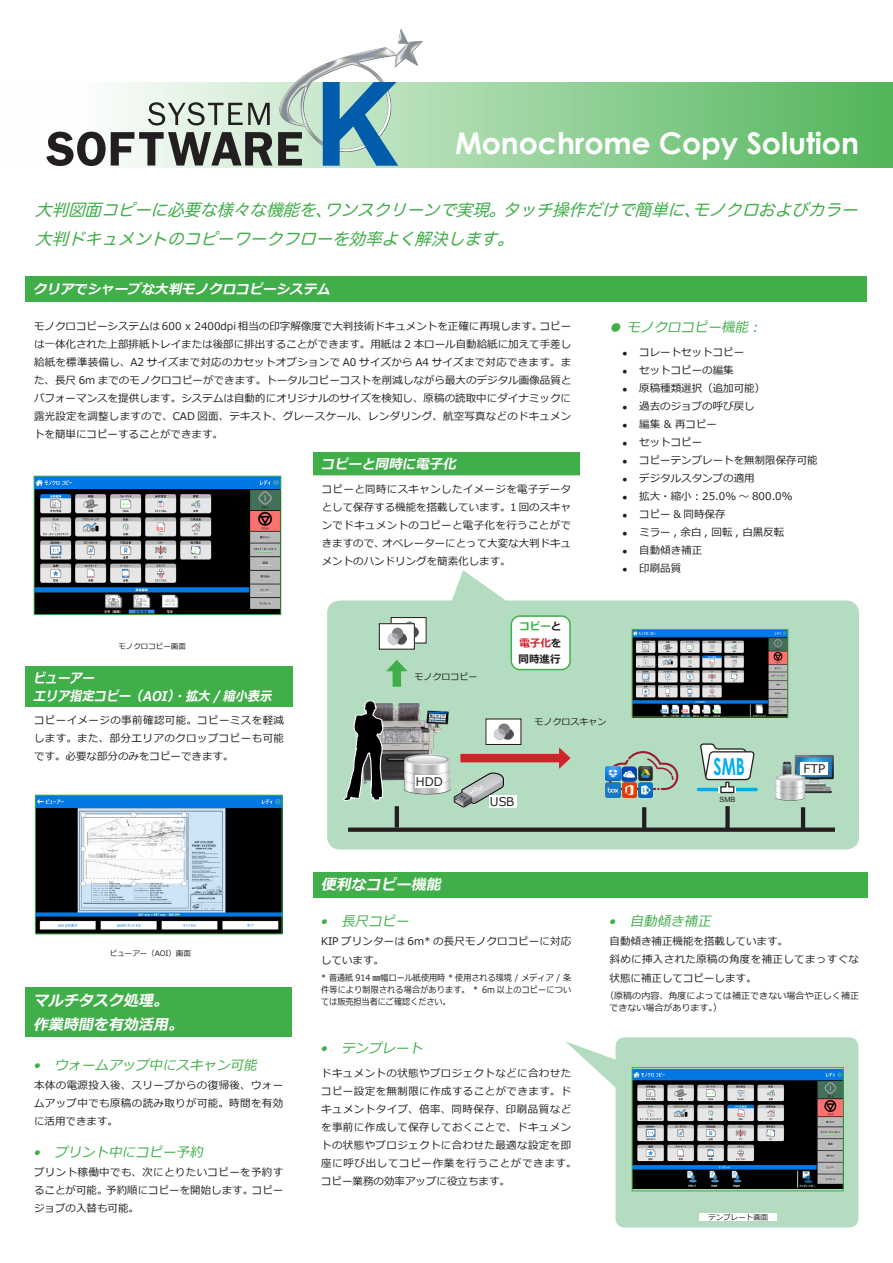
<style>
.page{position:relative;width:893px;height:1263px;background:#fff}
.page>*{position:absolute;margin:0;border:0;box-sizing:border-box;transform-origin:0 0}
.t1{font:700 30px "Century Gothic";letter-spacing:-.005em;color:#fff}
.t2{font:700 23.55px "Century Gothic";color:#00aeef;scale:.67 1}
.t3{font:italic 16.5px/28.8px "Hira Maru Pro W4";color:#40ae49}
.t4{font:italic 700 15px "Meiryo";color:#fff}
.t5{font:italic 13.5px "Meiryo";color:#40ae49}
.t6{font:italic 700 13.5px "Meiryo";color:#fff}
.t7{font:italic 700 13.5px "Meiryo";color:#fff;scale:.9 1}
.t8{font:12px "Meiryo";color:#231f20}
.t9{font:10.5px/18px "Meiryo";letter-spacing:.01em;color:#231f20;text-align:justify}
.t10{font:10.5px/18px "Meiryo";letter-spacing:.04em;color:#231f20}
.t11{font:10.5px/19.4px "Meiryo";letter-spacing:.035em;color:#231f20}
.t12{font:700 10.5px "Meiryo";color:#40ae49}
.t13{font:700 10.5px "Meiryo";color:#d1232a}
.t14{font:700 10.5px "Meiryo";color:#231f20}
.t15{font:9px/12px "Meiryo";letter-spacing:.01em;color:#231f20;text-align:justify;scale:.9 1}
.t16{font:9px/12px "Meiryo";letter-spacing:.01em;color:#231f20}
.t17{font:7.5px "Meiryo";color:#231f20}
.t18{font:7.2px "Arial";color:#231f20}
.s1{color:#231f20}
</style>
<div class="page">
<svg style="left:565px;top:1037px;width:293px;height:190px;fill:#b3dcc0"></svg>
<svg style="left:57px;top:82px;width:836px;height:85px;background:#93d198"></svg>
<div style="left:313px;top:453px;width:267px;height:22px;background:#40ae49"></div>
<hr style="left:313px;top:475px;width:267px;height:1px;background:#40ae49">
<div style="left:26px;top:987px;width:266px;height:50px;background:#40ae49"></div>
<img style="left:258px;top:29px;width:170px;height:137px">
<svg style="left:323px;top:82px;width:75px;height:84px;background:#5a9bb6"></svg>
<svg style="left:46px;top:132px;width:226px;height:34px"></svg>
<svg style="left:278px;top:132px;width:24px;height:34px"></svg>
<svg style="left:148px;top:102px;width:122px;height:23px;background:#a8b2a8"></svg>
<img style="left:37px;top:797px;width:243px;height:135px">
<div style="left:35px;top:795px;width:247px;height:139px;border:1px solid #40ae49"></div>
<img style="left:634px;top:1070px;width:207px;height:118px">
<div style="left:632px;top:1067px;width:211px;height:124px;border:1px solid #40ae49"></div>
<img style="left:36px;top:478px;width:243px;height:135px">
<div style="left:34px;top:476px;width:247px;height:139px;border:1px solid #40ae49"></div>
<div style="left:313px;top:872px;width:555px;height:25px;background:#40ae49"></div>
<div style="left:26px;top:666px;width:267px;height:40px;background:#40ae49"></div>
<div style="left:26px;top:276px;width:841px;height:26px;background:#40ae49"></div>
<div style="left:700px;top:1214px;width:77px;height:7px;background:#fff"></div>
<svg style="left:327px;top:570px;width:532px;height:279px;background:#bde0c8"></svg>
<div style="left:460px;top:754px;width:103px;height:8px;background:#d1232a"></div>
<svg style="left:559px;top:747px;width:12px;height:22px"></svg>
<img style="left:504px;top:777px;width:5px;height:18px">
<svg style="left:453px;top:772px;width:51px;height:36px;background:#a6b8ad"></svg>
<div style="left:486px;top:719px;width:35px;height:25px;background:#fff"></div>
<div style="left:486px;top:719px;width:35px;height:26px;border:1px solid #211814"></div>
<img style="left:494px;top:723px;width:19px;height:17px">
<div style="left:393px;top:667px;width:8px;height:20px;background:#40ae49"></div>
<svg style="left:386px;top:660px;width:22px;height:11px"></svg>
<svg style="left:608px;top:751px;width:70px;height:39px;background:#aab7a6"></svg>
<img style="left:606px;top:766px;width:14px;height:15px">
<img style="left:606px;top:783px;width:14px;height:14px">
<img style="left:622px;top:766px;width:32px;height:15px">
<img style="left:622px;top:783px;width:14px;height:14px">
<img style="left:638px;top:783px;width:15px;height:14px">
<hr style="left:698px;top:788px;width:58px;height:3px;background:#00aeef">
<svg style="left:700px;top:743px;width:54px;height:51px"></svg>
<img style="left:781px;top:747px;width:54px;height:54px">
<img style="left:771px;top:774px;width:37px;height:27px">
<div style="left:348px;top:827px;width:487px;height:5px;background:#231f20"></div>
<hr style="left:395px;top:806px;width:4px;height:21px;background:#231f20">
<svg style="left:642px;top:807px;width:4px;height:20px"></svg>
<div style="left:725px;top:806px;width:5px;height:24px;background:#231f20"></div>
<hr style="left:801px;top:807px;width:4px;height:21px;background:#231f20">
<img style="left:384px;top:700px;width:65px;height:85px">
<svg style="left:342px;top:700px;width:42px;height:102px;background:#637167"></svg>
<img style="left:399px;top:755px;width:56px;height:40px">
<div style="left:416px;top:776px;width:27px;height:12px;background:#fff"></div>
<div style="left:490px;top:795px;width:27px;height:12px;background:#fff"></div>
<div style="left:801px;top:762px;width:27px;height:12px;background:#fff"></div>
<img style="left:634px;top:631px;width:152px;height:84px">
<div style="left:632px;top:629px;width:156px;height:88px;border:1px solid #5d9c43"></div>
<div style="left:511px;top:616px;width:59px;height:54px;background:#fff;border-radius:9px"></div>
<div style="left:511px;top:615px;width:60px;height:55px;border:1px solid #40ae49;border-radius:9px"></div>
<div style="left:391px;top:617px;width:35px;height:26px;background:#fff"></div>
<div style="left:391px;top:617px;width:35px;height:26px;border:1px solid #211814"></div>
<img style="left:406px;top:621px;width:12px;height:19px">
<div style="left:379px;top:624px;width:35px;height:25px;background:#fff"></div>
<div style="left:379px;top:623px;width:35px;height:26px;border:1px solid #211814"></div>
<img style="left:387px;top:627px;width:19px;height:18px">
<p class="t1" style="left:455px;top:121px;width:406px">Monochrome Copy Solution</p>
<p class="t3" style="left:35px;top:194px;width:831px">大判図面コピーに必要な様々な機能を、ワンスクリーンで実現。タッチ操作だけで簡単に、モノクロおよびカラー大判ドキュメントのコピーワークフローを効率よく解決します。</p>
<p class="t6" style="left:33px;top:279px;width:302px">クリアでシャープな大判モノクロコピーシステム</p>
<p class="t9" style="left:34px;top:317px;width:539px">モノクロコピーシステムは 600 x 2400dpi 相当の印字解像度で大判技術ドキュメントを正確に再現します。コピーは一体化された上部排紙トレイまたは後部に排出することができます。用紙は 2 本ロール自動給紙に加えて手差し給紙を標準装備し、A2 サイズまで対応のカセットオプションで A0 サイズから A4 サイズまで対応できます。また、長尺 6m までのモノクロコピーができます。トータルコピーコストを削減しながら最大のデジタル画像品質とパフォーマンスを提供します。システムは自動的にオリジナルのサイズを検知し、原稿の読取中にダイナミックに露光設定を調整しますので、CAD 図面、テキスト、グレースケール、レンダリング、航空写真などのドキュメントを簡単にコピーすることができます。</p>
<p class="t17" style="left:118px;top:641px;width:69px">モノクロコピー画面</p>
<p class="t6" style="left:321px;top:454px;width:140px">コピーと同時に電子化</p>
<p class="t9" style="left:322px;top:480px;width:251px">コピーと同時にスキャンしたイメージを電子データとして保存する機能を搭載しています。１回のスキャンでドキュメントのコピーと電子化を行うことができますので、オペレーターにとって大変な大判ドキュメントのハンドリングを簡素化します。</p>
<p class="t12" style="left:519px;top:619px;width:43px">コピー<span class="s1">と</span></p>
<p class="t13" style="left:519px;top:636px;width:43px">電子化<span class="s1">を</span></p>
<p class="t14" style="left:519px;top:652px;width:43px">同時進行</p>
<p class="t5" style="left:609px;top:318px;width:158px">● モノクロコピー機能：</p>
<p class="t9" style="left:622px;top:344px;width:124px">• コレートセットコピー</p>
<p class="t9" style="left:622px;top:362px;width:113px">• セットコピーの編集</p>
<p class="t9" style="left:622px;top:380px;width:145px">• 原稿種類選択（追加可能）</p>
<p class="t9" style="left:622px;top:398px;width:134px">• 過去のジョブの呼び戻し</p>
<p class="t9" style="left:622px;top:416px;width:96px">• 編集 &amp; 再コピー</p>
<p class="t9" style="left:622px;top:434px;width:82px">• セットコピー</p>
<p class="t9" style="left:622px;top:452px;width:197px">• コピーテンプレートを無制限保存可能</p>
<p class="t9" style="left:622px;top:470px;width:134px">• デジタルスタンプの適用</p>
<p class="t9" style="left:622px;top:488px;width:172px">• 拡大・縮小：25.0% ～ 800.0%</p>
<p class="t9" style="left:622px;top:506px;width:105px">• コピー &amp; 同時保存</p>
<p class="t9" style="left:622px;top:524px;width:164px">• ミラー , 余白 , 回転 , 白黒反転</p>
<p class="t9" style="left:622px;top:542px;width:82px">• 自動傾き補正</p>
<p class="t9" style="left:622px;top:560px;width:61px">• 印刷品質</p>
<p class="t7" style="left:33px;top:668px;width:73px">ビューアー</p>
<p class="t7" style="left:33px;top:686px;width:270px">エリア指定コピー（AOI）・拡大 / 縮小表示</p>
<p class="t9" style="left:34px;top:712px;width:252px">コピーイメージの事前確認可能。コピーミスを軽減します。また、部分エリアのクロップコピーも可能です。必要な部分のみをコピーできます。</p>
<p class="t17" style="left:110px;top:948px;width:83px">ビューアー（AOI）画面</p>
<p class="t4" style="left:33px;top:990px;width:140px">マルチタスク処理。</p>
<p class="t4" style="left:33px;top:1014px;width:155px">作業時間を有効活用。</p>
<p class="t5" style="left:54px;top:1055px;width:208px">ウォームアップ中にスキャン可能</p>
<p class="t9" style="left:34px;top:1077px;width:251px">本体の電源投入後、スリープからの復帰後、ウォームアップ中でも原稿の読み取りが可能。時間を有効に活用できます。</p>
<p class="t5" style="left:54px;top:1142px;width:154px">プリント中にコピー予約</p>
<p class="t9" style="left:34px;top:1163px;width:251px">プリント稼働中でも、次にとりたいコピーを予約することが可能。予約順にコピーを開始します。コピージョブの入替も可能。</p>
<p class="t16" style="left:414px;top:672px;width:64px">モノクロコピー</p>
<p class="t8" style="left:416px;top:774px;width:28px">HDD</p>
<p class="t8" style="left:490px;top:793px;width:26px">USB</p>
<p class="t16" style="left:535px;top:716px;width:73px">モノクロスキャン</p>
<p class="t4" style="left:321px;top:874px;width:125px">便利なコピー機能</p>
<p class="t2" style="left:714px;top:748px;width:48px">SMB</p>
<p class="t18" style="left:720px;top:795px;width:17px">SMB</p>
<p class="t8" style="left:803px;top:760px;width:23px">FTP</p>
<p class="t5" style="left:341px;top:911px;width:73px">長尺コピー</p>
<p class="t9" style="left:321px;top:932px;width:252px;line-height:19.4px">KIP プリンターは 6m* の長尺モノクロコピーに対応しています。</p>
<p class="t15" style="left:321px;top:972px;width:279px">* 普通紙 914 ㎜幅ロール紙使用時 * 使用される環境 / メディア / 条件等により制限される場合があります。 * 6m 以上のコピーについては販売担当者にご確認ください。</p>
<p class="t5" style="left:341px;top:1039px;width:86px">テンプレート</p>
<p class="t10" style="left:321px;top:1065px;width:257px">ドキュメントの状態やプロジェクトなどに合わせたコピー設定を無制限に作成することができます。ドキュメントタイプ、倍率、同時保存、印刷品質などを事前に作成して保存しておくことで、ドキュメントの状態やプロジェクトに合わせた最適な設定を即座に呼び出してコピー作業を行うことができます。コピー業務の効率アップに役立ちます。</p>
<p class="t5" style="left:630px;top:911px;width:86px">自動傾き補正</p>
<p class="t9" style="left:609px;top:933px;width:180px">自動傾き補正機能を搭載しています。</p>
<p class="t11" style="left:609px;top:950px;width:251px">斜めに挿入された原稿の角度を補正してまっすぐな状態に補正してコピーします。</p>
<p class="t16" style="left:609px;top:990px;width:251px;text-indent:-4px">（原稿の内容、角度によっては補正できない場合や正しく補正できない場合があります。）</p>
<p class="t17" style="left:708px;top:1212px;width:61px">テンプレート画面</p>
</div>
